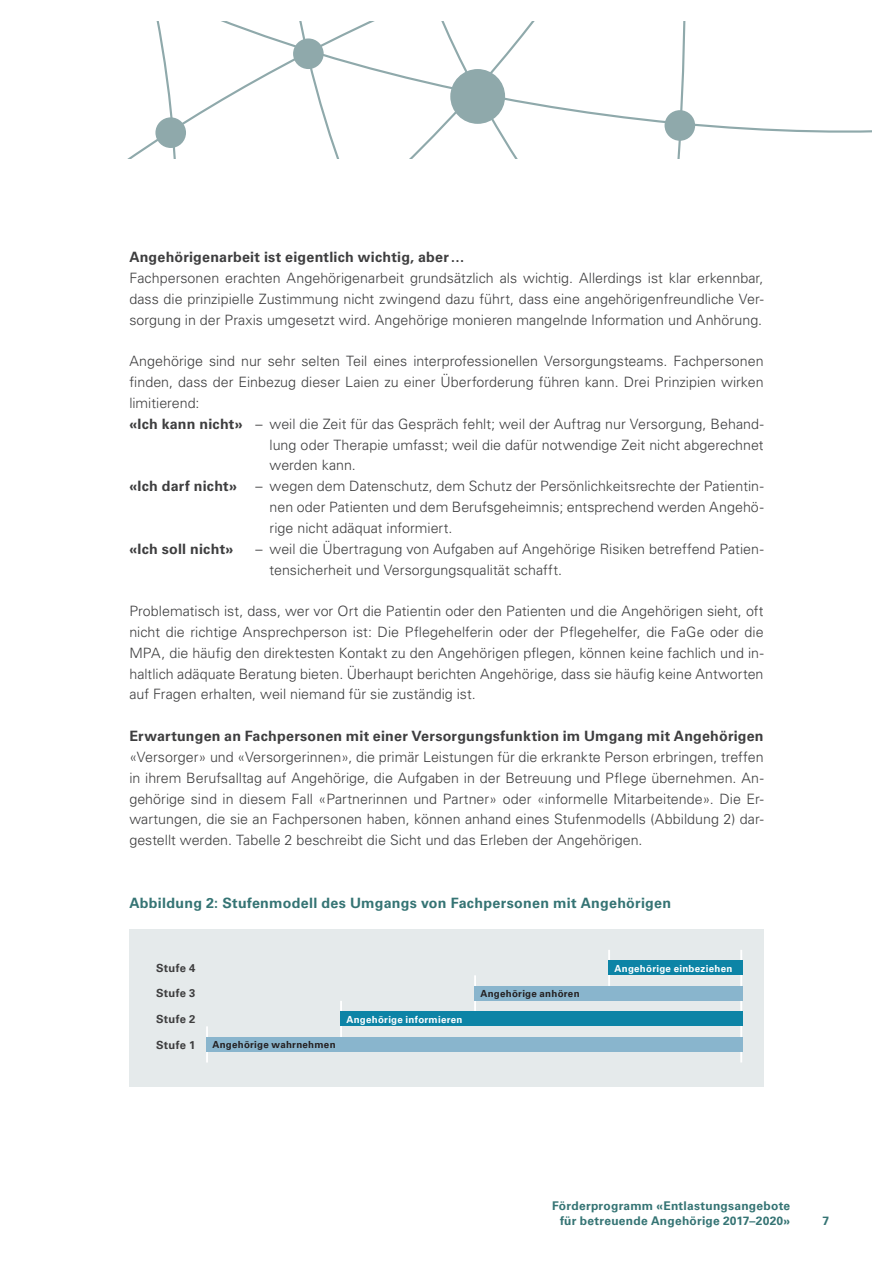
<style>
.page{position:relative;width:893px;height:1263px;background:#fff}
.page>*{position:absolute;margin:0;border:0;box-sizing:border-box;transform-origin:0 0}
.t1{font:300 14.25px/20.9px "Univers LT";color:#3e3e3f;text-align:justify}
.t2{font:700 14.25px "Univers LT";letter-spacing:.015em;color:#3e3e3f}
.t3{font:700 14.25px "Univers LT";letter-spacing:.02em;color:#357474}
.t4{font:700 12px/15px "Univers LT";letter-spacing:.02em;color:#357474;text-align:right}
.t5{font:700 11.25px "Univers LT";letter-spacing:.025em;color:#3e3e3f}
.t6{font:700 9.75px "Univers LT";letter-spacing:.025em;color:#fff}
.t7{font:700 9.75px "Univers LT";letter-spacing:.025em;color:#231f20}
.s1{font-weight:700}
</style>
<div class="page">
<div style="left:129px;top:928px;width:635px;height:158px;background:#e5eaeb"></div>
<hr style="left:740px;top:950px;width:2px;height:112px;background:#fff">
<hr style="left:206px;top:1026px;width:2px;height:36px;background:#fff">
<hr style="left:340px;top:1001px;width:2px;height:36px;background:#fff">
<hr style="left:474px;top:975px;width:2px;height:37px;background:#fff">
<hr style="left:608px;top:950px;width:2px;height:36px;background:#fff">
<div style="left:206px;top:1037px;width:536px;height:15px;background:#89b5cd"></div>
<div style="left:340px;top:1011px;width:402px;height:15px;background:#0d84a6"></div>
<div style="left:474px;top:986px;width:268px;height:15px;background:#89b5cd"></div>
<div style="left:608px;top:960px;width:134px;height:15px;background:#0d84a6"></div>
<svg style="left:129px;top:21px;width:743px;height:137px"></svg>
<div style="left:665px;top:110px;width:30px;height:31px;background:#8fa9ab;border-radius:50%"></div>
<div style="left:155px;top:117px;width:31px;height:31px;background:#8fa9ab;border-radius:50%"></div>
<div style="left:293px;top:38px;width:31px;height:31px;background:#8fa9ab;border-radius:50%"></div>
<div style="left:450px;top:69px;width:55px;height:55px;background:#8fa9ab;border-radius:50%"></div>
<p class="t2" style="left:129px;top:249px;width:337px">Angehörigenarbeit ist eigentlich wichtig, aber…</p>
<p class="t1" style="left:129px;top:268px;width:636px">Fachpersonen erachten Angehörigenarbeit grundsätzlich als wichtig. Allerdings ist klar erkennbar, dass die prinzipielle Zustimmung nicht zwingend dazu führt, dass eine angehörigenfreundliche Ver&shy;sorgung in der Praxis umgesetzt wird. Angehörige monieren mangelnde Information und Anhörung.</p>
<p class="t1" style="left:129px;top:351px;width:636px">Angehörige sind nur sehr selten Teil eines interprofessionellen Versorgungsteams. Fachpersonen</p>
<p class="t1" style="left:129px;top:372px;width:636px">finden, dass der Einbezug dieser Laien zu einer Überforderung führen kann. Drei Prinzipien wirken</p>
<p class="t1" style="left:129px;top:392px;width:72px">limitierend:</p>
<p class="t1" style="left:129px;top:413px;width:636px"><span class="s1">«Ich kann nicht»</span> – weil die Zeit für das Gespräch fehlt; weil der Auftrag nur Versorgung, Behand-</p>
<p class="t1" style="left:270px;top:434px;width:495px">lung oder Therapie umfasst; weil die dafür notwendige Zeit nicht abgerechnet</p>
<p class="t1" style="left:270px;top:455px;width:88px">werden kann.</p>
<p class="t2" style="left:129px;top:478px;width:109px">«Ich darf nicht»</p>
<p class="t1" style="left:270px;top:476px;width:496px;text-indent:-14px">– wegen dem Datenschutz, dem Schutz der Persönlichkeitsrechte der Patientin&shy;nen oder Patienten und dem Berufsgeheimnis; entsprechend werden Angehö&shy;rige nicht adäquat informiert.</p>
<p class="t2" style="left:129px;top:540px;width:106px">«Ich soll nicht»</p>
<p class="t1" style="left:270px;top:538px;width:496px;text-indent:-14px">– weil die Übertragung von Aufgaben auf Angehörige Risiken betreffend Patien&shy;tensicherheit und Versorgungsqualität schafft.</p>
<p class="t1" style="left:129px;top:601px;width:636px">Problematisch ist, dass, wer vor Ort die Patientin oder den Patienten und die Angehörigen sieht, oft nicht die richtige Ansprechperson ist: Die Pflegehelferin oder der Pflegehelfer, die FaGe oder die MPA, die häufig den direktesten Kontakt zu den Angehörigen pflegen, können keine fachlich und in&shy;haltlich adäquate Beratung bieten. Überhaupt berichten Angehörige, dass sie häufig keine Antworten auf Fragen erhalten, weil niemand für sie zuständig ist.</p>
<p class="t2" style="left:129px;top:728px;width:636px">Erwartungen an Fachpersonen mit einer Versorgungsfunktion im Umgang mit Angehörigen</p>
<p class="t1" style="left:129px;top:746px;width:636px">«Versorger» und «Versorgerinnen», die primär Leistungen für die erkrankte Person erbringen, treffen in ihrem Berufsalltag auf Angehörige, die Aufgaben in der Betreuung und Pflege übernehmen. An&shy;gehörige sind in diesem Fall «Partnerinnen und Partner» oder «informelle Mitarbeitende». Die Er&shy;wartungen, die sie an Fachpersonen haben, können anhand eines Stufenmodells (Abbildung 2) dar&shy;gestellt werden. Tabelle 2 beschreibt die Sicht und das Erleben der Angehörigen.</p>
<p class="t3" style="left:129px;top:894px;width:543px">Abbildung 2: Stufenmodell des Umgangs von Fachpersonen mit Angehörigen</p>
<p class="t5" style="left:156px;top:961px;width:41px">Stufe 4</p>
<p class="t5" style="left:156px;top:987px;width:41px">Stufe 3</p>
<p class="t5" style="left:156px;top:1012px;width:41px">Stufe 2</p>
<p class="t5" style="left:156px;top:1038px;width:41px">Stufe 1</p>
<p class="t7" style="left:212px;top:1039px;width:125px">Angehörige wahrnehmen</p>
<p class="t6" style="left:346px;top:1013px;width:117px">Angehörige informieren</p>
<p class="t7" style="left:480px;top:988px;width:101px">Angehörige anhören</p>
<p class="t6" style="left:615px;top:962px;width:119px">Angehörige einbeziehen</p>
<p class="t4" style="left:552px;top:1198px;width:240px">Förderprogramm «Entlastungsangebote für betreuende Angehörige 2017–2020»</p>
<p class="t4" style="left:822px;top:1213px;width:8px">7</p>
</div>
